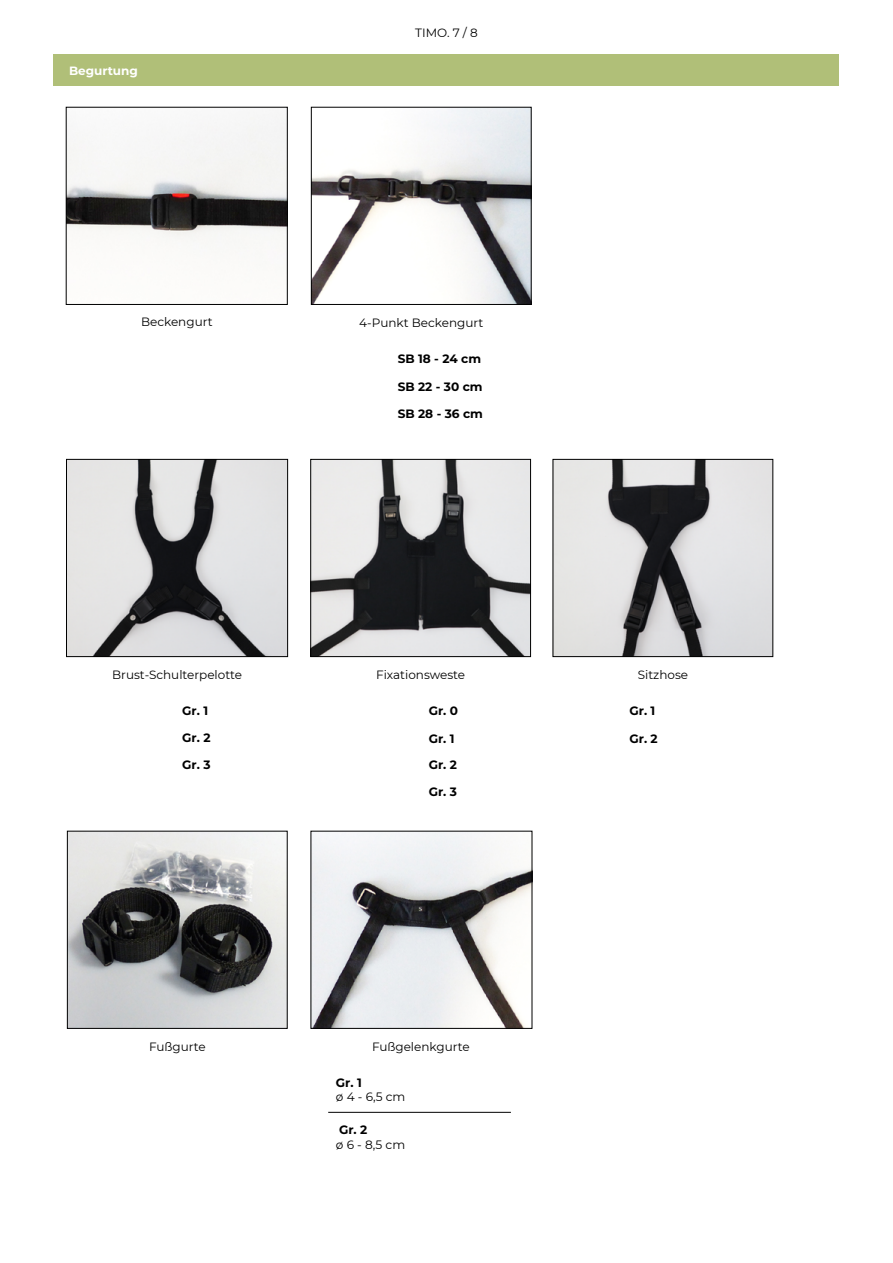
<style>
.page{position:relative;width:893px;height:1263px;background:#fff}
.page>*{position:absolute;margin:0;border:0;box-sizing:border-box;transform-origin:0 0}
.t1{font:700 12.15px/26.7px "Montserrat";color:#000}
.t2{font:12.15px "Montserrat";color:#000}
.t3{font:12px "Montserrat";color:#000}
.t4{font:700 12px "Montserrat";color:#fff}
</style>
<div class="page">
<div style="left:53px;top:54px;width:786px;height:32px;background:#b0bf78"></div>
<img style="left:68px;top:461px;width:218px;height:194px">
<div style="left:66px;top:459px;width:222px;height:198px;border:1px solid #000"></div>
<img style="left:313px;top:109px;width:217px;height:194px">
<div style="left:311px;top:107px;width:221px;height:198px;border:1px solid #000"></div>
<img style="left:312px;top:461px;width:217px;height:194px">
<div style="left:310px;top:459px;width:221px;height:198px;border:1px solid #000"></div>
<img style="left:555px;top:461px;width:216px;height:194px">
<div style="left:553px;top:459px;width:220px;height:198px;border:1px solid #000"></div>
<img style="left:69px;top:833px;width:217px;height:194px">
<div style="left:67px;top:831px;width:221px;height:198px;border:1px solid #000"></div>
<img style="left:68px;top:116px;width:218px;height:126px">
<div style="left:66px;top:107px;width:222px;height:198px;border:1px solid #000"></div>
<img style="left:313px;top:833px;width:217px;height:194px">
<div style="left:311px;top:831px;width:221px;height:198px;border:1px solid #000"></div>
<hr style="left:328px;top:1112px;width:183px;height:1px;background:#000">
<p class="t4" style="left:69px;top:62px;width:70px">Begurtung</p>
<p class="t3" style="left:141px;top:314px;width:73px">Beckengurt</p>
<p class="t3" style="left:112px;top:666px;width:131px">Brust-Schulterpelotte</p>
<p class="t3" style="left:415px;top:24px;width:64px">TIMO. 7 / 8</p>
<p class="t3" style="left:359px;top:314px;width:126px">4-Punkt Beckengurt</p>
<p class="t1" style="left:398px;top:345px;width:85px">SB 18 - 24 cm</p>
<p class="t1" style="left:398px;top:373px;width:86px">SB 22 - 30 cm</p>
<p class="t1" style="left:398px;top:400px;width:87px">SB 28 - 36 cm</p>
<p class="t3" style="left:376px;top:666px;width:90px">Fixationsweste</p>
<p class="t3" style="left:638px;top:666px;width:52px">Sitzhose</p>
<p class="t1" style="left:182px;top:696px;width:27px">Gr. 1</p>
<p class="t1" style="left:429px;top:697px;width:31px">Gr. 0</p>
<p class="t1" style="left:629px;top:697px;width:27px">Gr. 1</p>
<p class="t1" style="left:182px;top:724px;width:30px">Gr. 2</p>
<p class="t1" style="left:429px;top:724px;width:27px">Gr. 1</p>
<p class="t1" style="left:629px;top:724px;width:30px">Gr. 2</p>
<p class="t1" style="left:182px;top:751px;width:30px">Gr. 3</p>
<p class="t1" style="left:429px;top:751px;width:30px">Gr. 2<br>Gr. 3</p>
<p class="t3" style="left:149px;top:1038px;width:58px">Fußgurte</p>
<p class="t3" style="left:372px;top:1038px;width:99px">Fußgelenkgurte</p>
<p class="t1" style="left:336px;top:1068px;width:27px">Gr. 1</p>
<p class="t2" style="left:336px;top:1089px;width:71px">ø 4 - 6,5 cm</p>
<p class="t1" style="left:339px;top:1116px;width:30px">Gr. 2</p>
<p class="t2" style="left:336px;top:1136px;width:71px">ø 6 - 8,5 cm</p>
</div>
